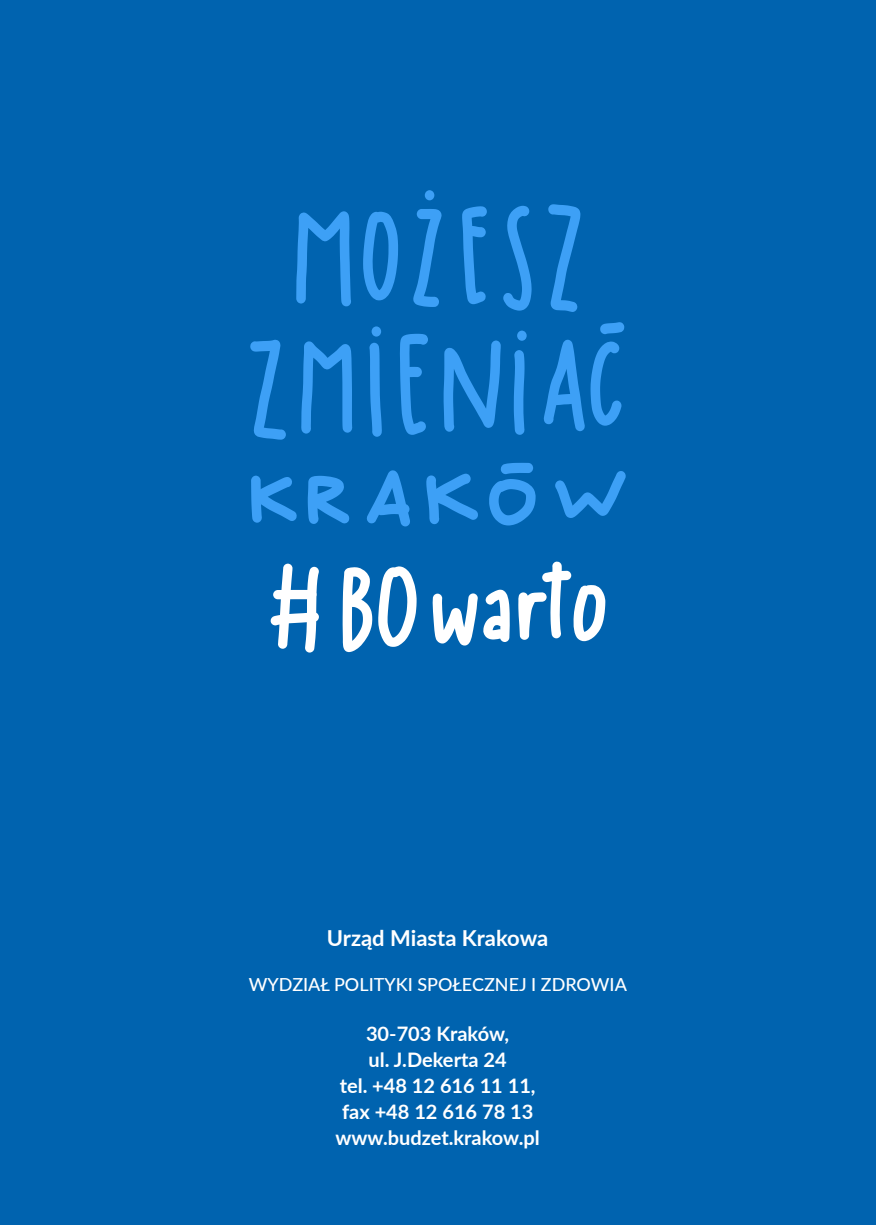
<style>
.page{position:relative;width:876px;height:1225px;background:#0063af}
.page>*{position:absolute;margin:0;border:0;box-sizing:border-box;transform-origin:0 0}
.t1{font:700 22px "Lato";color:#fff}
.t2{font:700 20px/26px "Lato";color:#fff;text-align:center}
.t3{font:500 18px "Lato";color:#fff}
</style>
<div class="page">
<svg style="left:270px;top:563px;width:49px;height:89px"></svg>
<svg style="left:343px;top:567px;width:29px;height:85px"></svg>
<svg style="left:378px;top:566px;width:39px;height:81px"></svg>
<svg style="left:432px;top:589px;width:78px;height:56px"></svg>
<svg style="left:518px;top:561px;width:87px;height:80px"></svg>
<svg style="left:296px;top:211px;width:55px;height:95px"></svg>
<svg style="left:363px;top:212px;width:35px;height:88px"></svg>
<svg style="left:413px;top:209px;width:29px;height:98px"></svg>
<div style="left:425px;top:190px;width:9px;height:10px;background:#3da0f6;border-radius:50%"></div>
<svg style="left:462px;top:206px;width:25px;height:98px"></svg>
<svg style="left:503px;top:206px;width:29px;height:105px"></svg>
<svg style="left:548px;top:204px;width:32px;height:108px"></svg>
<svg style="left:250px;top:339px;width:36px;height:101px"></svg>
<svg style="left:301px;top:341px;width:51px;height:92px"></svg>
<svg style="left:369px;top:343px;width:13px;height:94px"></svg>
<div style="left:372px;top:326px;width:9px;height:10px;background:#3da0f6;border-radius:50%"></div>
<svg style="left:400px;top:334px;width:28px;height:101px"></svg>
<svg style="left:443px;top:340px;width:58px;height:92px"></svg>
<svg style="left:514px;top:350px;width:11px;height:85px"></svg>
<div style="left:517px;top:330px;width:10px;height:11px;background:#3da0f6;border-radius:50%"></div>
<svg style="left:544px;top:322px;width:80px;height:109px"></svg>
<svg style="left:251px;top:475px;width:46px;height:48px"></svg>
<svg style="left:308px;top:476px;width:42px;height:48px"></svg>
<svg style="left:367px;top:470px;width:43px;height:56px"></svg>
<svg style="left:426px;top:474px;width:52px;height:50px"></svg>
<svg style="left:489px;top:463px;width:47px;height:62px"></svg>
<svg style="left:555px;top:471px;width:71px;height:47px"></svg>
<p class="t1" style="left:327px;top:921px;width:223px">Urząd Miasta Krakowa</p>
<p class="t3" style="left:249px;top:971px;width:379px">WYDZIAŁ POLITYKI SPOŁECZNEJ I ZDROWIA</p>
<p class="t2" style="left:335px;top:1020px;width:206px">30-703 Kraków,<br>ul. J.Dekerta 24<br>tel. +48 12 616 11 11, fax +48 12 616 78 13 www.budzet.krakow.pl</p>
</div>
